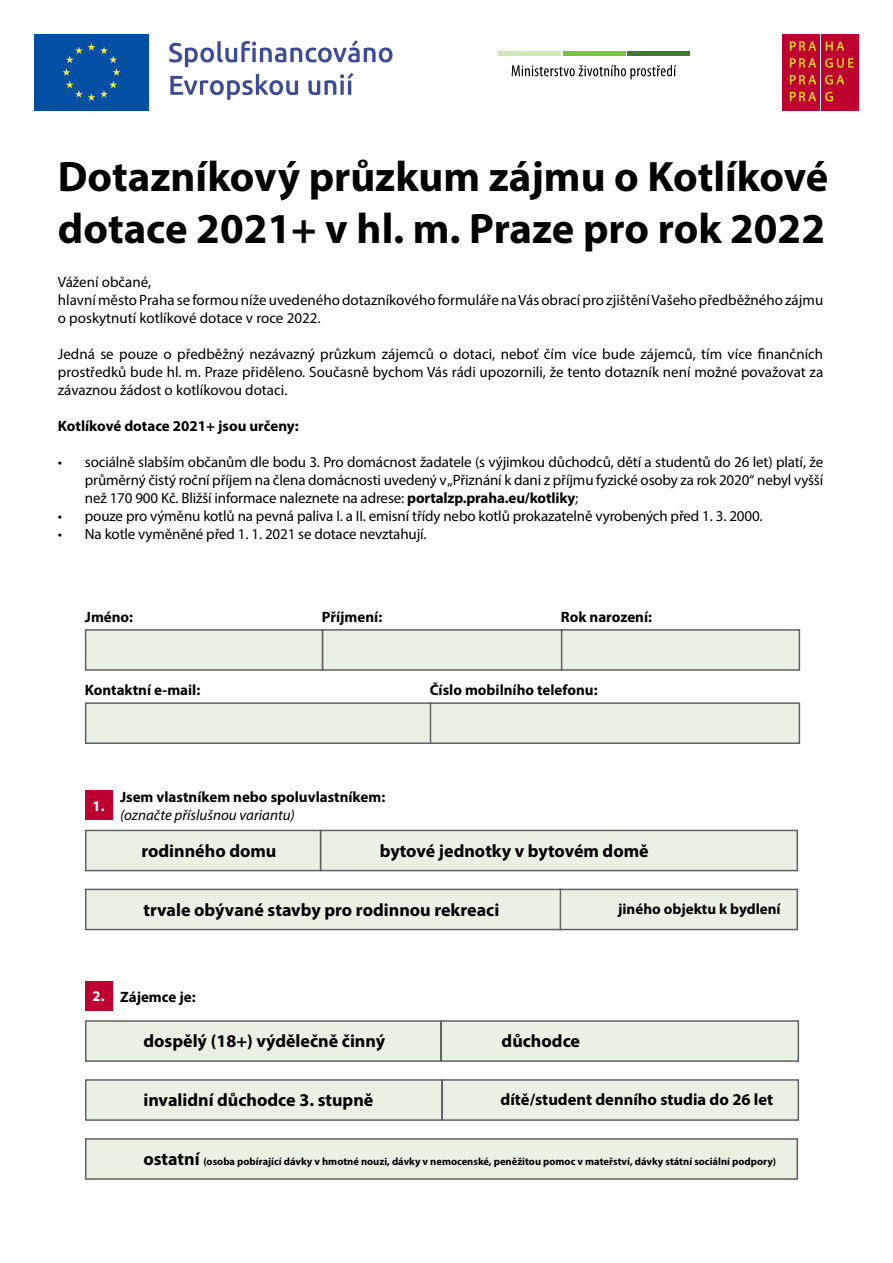
<style>
.page{position:relative;width:893px;height:1263px;background:#fff}
.page>*{position:absolute;margin:0;border:0;box-sizing:border-box;transform-origin:0 0}
.t1{font:700 42.75px/51.3px "Myriad Pro";color:#000}
.t2{font:700 18px "Myriad Pro";color:#000}
.t3{font:700 16.5px "Myriad Pro";color:#000}
.t4{font:15px/18px "Myriad Pro";letter-spacing:-.005em;color:#000;text-align:justify}
.t5{font:700 15px "Myriad Pro";color:#000}
.t6{font:italic 15px "Myriad Pro";color:#000}
.t7{font:700 14.7px "Myriad Pro";color:#fff}
.t8{font:700 10.5px "Myriad Pro";color:#000}
.s1{font-weight:700}
.s2{font-size:18px}
</style>
<div class="page">
<div style="left:85px;top:629px;width:238px;height:42px;background:#e9f1e3;border:2px solid #616063"></div>
<div style="left:85px;top:702px;width:347px;height:42px;background:#e9f1e3;border:2px solid #616063"></div>
<div style="left:322px;top:629px;width:241px;height:42px;background:#e9f1e3;border:2px solid #616063"></div>
<div style="left:430px;top:702px;width:370px;height:42px;background:#e9f1e3;border:2px solid #616063"></div>
<div style="left:561px;top:629px;width:239px;height:42px;background:#e9f1e3;border:2px solid #616063"></div>
<div style="left:85px;top:830px;width:236px;height:41px;background:#e9f1e3;border:2px solid #616063"></div>
<div style="left:440px;top:1020px;width:359px;height:42px;background:#e9f1e3;border:2px solid #616063"></div>
<div style="left:320px;top:830px;width:478px;height:41px;background:#e9f1e3;border:2px solid #616063"></div>
<div style="left:85px;top:1020px;width:356px;height:42px;background:#e9f1e3;border:2px solid #616063"></div>
<div style="left:85px;top:889px;width:477px;height:41px;background:#e9f1e3;border:2px solid #616063"></div>
<div style="left:85px;top:1079px;width:358px;height:42px;background:#e9f1e3;border:2px solid #616063"></div>
<div style="left:85px;top:1138px;width:713px;height:42px;background:#e9f1e3;border:2px solid #616063"></div>
<div style="left:441px;top:1079px;width:358px;height:42px;background:#e9f1e3;border:2px solid #616063"></div>
<div style="left:560px;top:889px;width:238px;height:41px;background:#e9f1e3;border:2px solid #616063"></div>
<div style="left:85px;top:791px;width:27px;height:29px;background:#be0030"></div>
<div style="left:85px;top:981px;width:27px;height:29px;background:#be0030"></div>
<div style="left:782px;top:34px;width:38px;height:77px;background:#be0030"></div>
<div style="left:821px;top:34px;width:38px;height:77px;background:#be0030"></div>
<svg style="left:790px;top:41px;width:26px;height:10px"></svg>
<svg style="left:826px;top:41px;width:18px;height:10px"></svg>
<svg style="left:790px;top:58px;width:26px;height:10px"></svg>
<svg style="left:825px;top:58px;width:29px;height:10px"></svg>
<svg style="left:790px;top:75px;width:26px;height:9px"></svg>
<svg style="left:825px;top:75px;width:19px;height:10px"></svg>
<svg style="left:790px;top:92px;width:26px;height:9px"></svg>
<svg style="left:825px;top:92px;width:8px;height:9px"></svg>
<div style="left:499px;top:51px;width:62px;height:5px;background:#cfe6b8"></div>
<div style="left:563px;top:51px;width:62px;height:5px;background:#7ac242"></div>
<div style="left:627px;top:51px;width:62px;height:5px;background:#457a26"></div>
<svg style="left:512px;top:65px;width:164px;height:14px"></svg>
<div style="left:34px;top:34px;width:115px;height:77px;background:#034fa3"></div>
<svg style="left:62px;top:43px;width:59px;height:58px"></svg>
<svg style="left:169px;top:40px;width:223px;height:27px"></svg>
<svg style="left:170px;top:74px;width:128px;height:26px"></svg>
<svg style="left:308px;top:73px;width:46px;height:22px"></svg>
<h1 class="t1" style="left:58px;top:150px;width:772px">Dotazníkový průzkum zájmu o Kotlíkové dotace 2021+ v hl. m. Praze pro rok 2022</h1>
<p class="t4" style="left:58px;top:273px;width:767px;text-align:left">Vážení občané,<br>hlavní město Praha se formou níže uvedeného dotazníkového formuláře na Vás obrací pro zjištění Vašeho předběžného zájmu o poskytnutí kotlíkové dotace v roce 2022.</p>
<p class="t4" style="left:58px;top:345px;width:767px">Jedná se pouze o předběžný nezávazný průzkum zájemců o dotaci, neboť čím více bude zájemců, tím více finančních prostředků bude hl. m. Praze přiděleno. Současně bychom Vás rádi upozornili, že tento dotazník není možné považovat za závaznou žádost o kotlíkovou dotaci.</p>
<p class="t5" style="left:58px;top:416px;width:242px">Kotlíkové dotace 2021+ jsou určeny:</p>
<p class="t4" style="left:85px;top:453px;width:740px;text-indent:-27px">• sociálně slabším občanům dle bodu 3. Pro domácnost žadatele (s výjimkou důchodců, dětí a studentů do 26 let) platí, že průměrný čistý roční příjem na člena domácnosti uvedený v „Přiznání k dani z příjmu fyzické osoby za rok 2020“ nebyl vyšší než 170 900 Kč. Bližší informace naleznete na adrese: <span class="s1">portalzp.praha.eu/kotliky</span>;</p>
<p class="t4" style="left:58px;top:507px;width:706px">• pouze pro výměnu kotlů na pevná paliva I. a II. emisní třídy nebo kotlů prokazatelně vyrobených před 1. 3. 2000.</p>
<p class="t4" style="left:58px;top:525px;width:370px">• Na kotle vyměněné před 1. 1. 2021 se dotace nevztahují.</p>
<p class="t5" style="left:85px;top:607px;width:50px">Jméno:</p>
<p class="t5" style="left:85px;top:680px;width:117px">Kontaktní e-mail:</p>
<p class="t5" style="left:322px;top:607px;width:62px">Příjmení:</p>
<p class="t7" style="left:93px;top:796px;width:13px">1.</p>
<p class="t5" style="left:120px;top:787px;width:267px">Jsem vlastníkem nebo spoluvlastníkem:</p>
<p class="t6" style="left:120px;top:806px;width:176px">(označte příslušnou variantu)</p>
<p class="t5" style="left:561px;top:607px;width:93px">Rok narození:</p>
<p class="t5" style="left:430px;top:680px;width:169px">Číslo mobilního telefonu:</p>
<p class="t2" style="left:141px;top:839px;width:137px">rodinného domu</p>
<p class="t2" style="left:380px;top:839px;width:270px">bytové jednotky v bytovém domě</p>
<p class="t2" style="left:143px;top:898px;width:357px">trvale obývané stavby pro rodinnou rekreaci</p>
<p class="t5" style="left:618px;top:899px;width:164px">jiného objektu k bydlení</p>
<p class="t7" style="left:93px;top:987px;width:13px">2.</p>
<p class="t5" style="left:120px;top:987px;width:77px">Zájemce je:</p>
<p class="t2" style="left:143px;top:1029px;width:243px">dospělý (18+) výdělečně činný</p>
<p class="t2" style="left:143px;top:1088px;width:231px">invalidní důchodce 3. stupně</p>
<p class="t2" style="left:502px;top:1029px;width:80px">důchodce</p>
<p class="t3" style="left:501px;top:1089px;width:274px">dítě/student denního studia do 26 let</p>
<p class="t8" style="left:143px;top:1155px;width:634px"><span class="s2">ostatní</span> (osoba pobírající dávky v hmotné nouzi, dávky v nemocenské, peněžitou pomoc v mateřství, dávky státní sociální podpory)</p>
</div>
